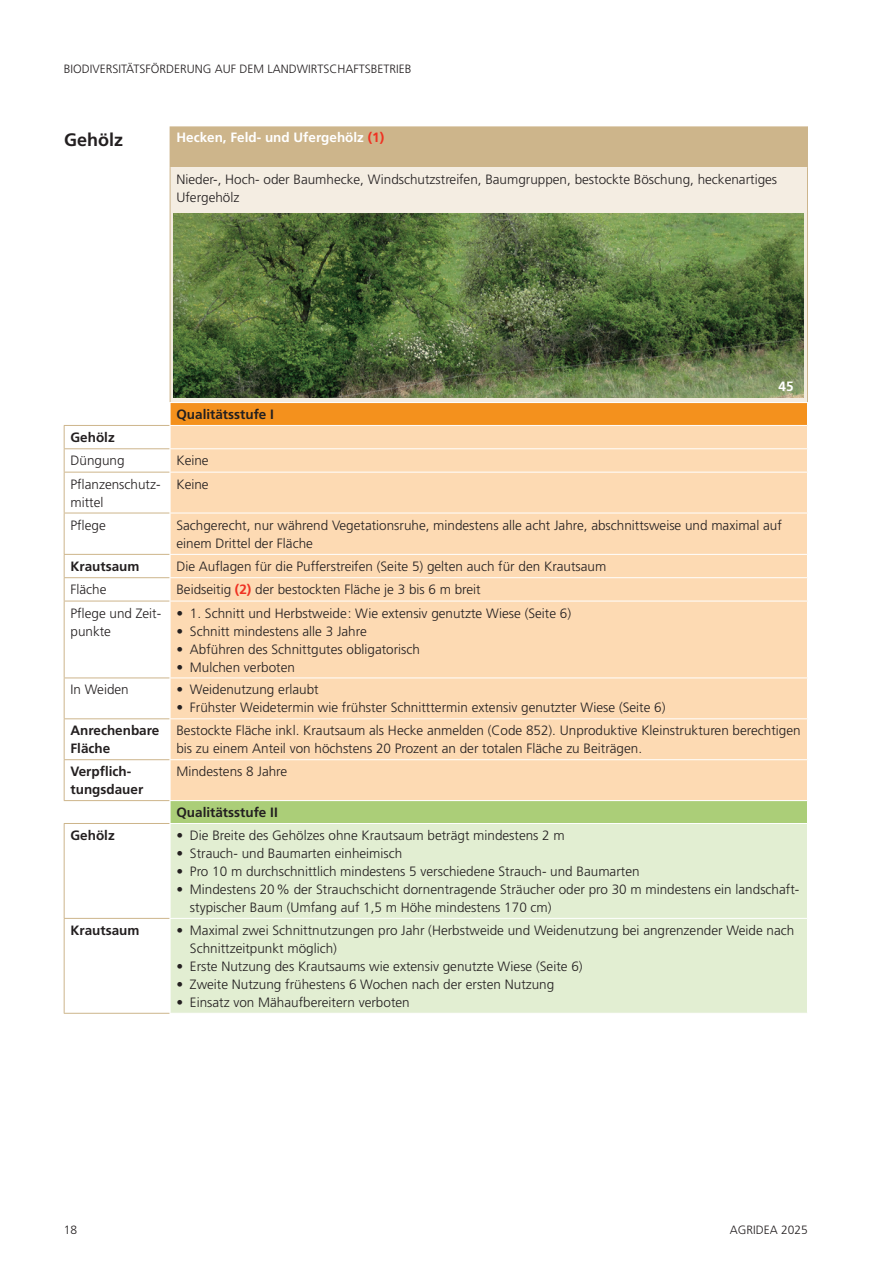
<style>
.page{position:relative;width:893px;height:1263px;background:#fff}
.page>*{position:absolute;margin:0;border:0;box-sizing:border-box;transform-origin:0 0}
.Überschrift_2_nach_1_2{font:700 18px "Frutiger LT Pro";color:#231f20}
.Standard_Grundschrift{font:300 13.5px/18px "Frutiger LT Pro";color:#231f20}
.Überschrift_3_nach_1_2{font:700 13.5px/18px "Frutiger LT Pro";color:#231f20}
.Standard_Grundschrift-2{font:700 13.5px "Frutiger LT Pro";color:#fff}
.t1{font:300 12px "Frutiger LT Pro";color:#231f20}
.s1{color:#ef3122}
.s2{font-weight:700;color:#ef3122}
</style>
<div class="page">
<div style="left:170px;top:126px;width:637px;height:41px;background:#cdb58b"></div>
<div style="left:170px;top:167px;width:637px;height:236px;background:#f4ede2"></div>
<div style="left:170px;top:403px;width:637px;height:22px;background:#f4911d"></div>
<svg style="left:64px;top:449px;width:106px;height:564px"></svg>
<div style="left:171px;top:426px;width:636px;height:374px;background:#fddab3"></div>
<div style="left:170px;top:801px;width:637px;height:22px;background:#abce78"></div>
<div style="left:171px;top:824px;width:636px;height:189px;background:#e2eed2"></div>
<hr style="left:807px;top:126px;width:1px;height:41px;background:#cdb58b">
<hr style="left:170px;top:167px;width:1px;height:235px;background:#cdb58b">
<hr style="left:807px;top:167px;width:1px;height:235px;background:#cdb58b">
<hr style="left:64px;top:425px;width:106px;height:1px;background:#cdb58b">
<hr style="left:64px;top:448px;width:106px;height:1px;background:#cdb58b">
<svg style="left:64px;top:426px;width:1px;height:46px"></svg>
<hr style="left:64px;top:472px;width:106px;height:1px;background:#cdb58b">
<hr style="left:64px;top:472px;width:1px;height:41px;background:#cdb58b">
<hr style="left:64px;top:513px;width:106px;height:1px;background:#cdb58b">
<hr style="left:64px;top:513px;width:1px;height:41px;background:#cdb58b">
<hr style="left:64px;top:554px;width:106px;height:1px;background:#cdb58b">
<hr style="left:64px;top:577px;width:106px;height:1px;background:#cdb58b">
<svg style="left:64px;top:555px;width:1px;height:46px"></svg>
<hr style="left:64px;top:601px;width:106px;height:1px;background:#cdb58b">
<hr style="left:64px;top:601px;width:1px;height:76px;background:#cdb58b">
<hr style="left:64px;top:677px;width:106px;height:1px;background:#cdb58b">
<hr style="left:64px;top:678px;width:1px;height:40px;background:#cdb58b">
<hr style="left:64px;top:718px;width:106px;height:1px;background:#cdb58b">
<hr style="left:64px;top:719px;width:1px;height:40px;background:#cdb58b">
<hr style="left:64px;top:759px;width:106px;height:1px;background:#cdb58b">
<hr style="left:64px;top:760px;width:1px;height:40px;background:#cdb58b">
<hr style="left:64px;top:800px;width:106px;height:1px;background:#cdb58b">
<hr style="left:64px;top:823px;width:106px;height:1px;background:#cdb58b">
<hr style="left:64px;top:824px;width:1px;height:94px;background:#cdb58b">
<hr style="left:64px;top:918px;width:106px;height:1px;background:#cdb58b">
<hr style="left:64px;top:919px;width:1px;height:94px;background:#cdb58b">
<hr style="left:64px;top:1013px;width:106px;height:1px;background:#cdb58b">
<hr style="left:170px;top:402px;width:638px;height:1px;background:#fff">
<hr style="left:170px;top:448px;width:638px;height:1px;background:#fff">
<svg style="left:170px;top:403px;width:1px;height:69px"></svg>
<hr style="left:170px;top:472px;width:638px;height:1px;background:#fff">
<hr style="left:170px;top:513px;width:638px;height:1px;background:#fff">
<hr style="left:170px;top:554px;width:638px;height:1px;background:#fff">
<hr style="left:170px;top:577px;width:638px;height:1px;background:#fff">
<svg style="left:170px;top:555px;width:1px;height:46px"></svg>
<hr style="left:170px;top:601px;width:638px;height:1px;background:#fff">
<hr style="left:170px;top:677px;width:638px;height:1px;background:#fff">
<hr style="left:170px;top:718px;width:638px;height:1px;background:#fff">
<hr style="left:170px;top:759px;width:638px;height:1px;background:#fff">
<svg style="left:170px;top:801px;width:1px;height:22px"></svg>
<hr style="left:170px;top:918px;width:638px;height:1px;background:#fff">
<img style="left:174px;top:214px;width:630px;height:184px">
<p class="t1" style="left:64px;top:62px;width:349px">BIODIVERSITÄTSFÖRDERUNG AUF DEM LANDWIRTSCHAFTSBETRIEB</p>
<p class="Überschrift_2_nach_1_2" style="left:64px;top:129px;width:61px">Gehölz</p>
<p class="Standard_Grundschrift-2" style="left:176px;top:130px;width:209px">Hecken, Feld- und Ufergehölz <span class="s1">(1)</span></p>
<p class="Standard_Grundschrift" style="left:176px;top:170px;width:602px">Nieder-, Hoch- oder Baumhecke, Windschutzstreifen, Baumgruppen, bestockte Böschung, heckenartiges<br>Ufergehölz</p>
<p class="Überschrift_3_nach_1_2" style="left:176px;top:405px;width:99px">Qualitätsstufe I</p>
<p class="Standard_Grundschrift-2" style="left:779px;top:378px;width:17px">45</p>
<p class="Überschrift_3_nach_1_2" style="left:71px;top:428px;width:46px">Gehölz</p>
<p class="Standard_Grundschrift" style="left:71px;top:452px;width:56px">Düngung</p>
<p class="Standard_Grundschrift" style="left:176px;top:452px;width:34px">Keine</p>
<p class="Standard_Grundschrift" style="left:71px;top:475px;width:92px">Pflanzenschutz&shy;mittel</p>
<p class="Standard_Grundschrift" style="left:176px;top:475px;width:34px">Keine</p>
<p class="Standard_Grundschrift" style="left:71px;top:516px;width:37px">Pflege</p>
<p class="Standard_Grundschrift" style="left:176px;top:516px;width:607px">Sachgerecht, nur während Vegetationsruhe, mindestens alle acht Jahre, abschnittsweise und maximal auf einem Drittel der Fläche</p>
<p class="Überschrift_3_nach_1_2" style="left:71px;top:557px;width:71px">Krautsaum</p>
<p class="Standard_Grundschrift" style="left:176px;top:557px;width:431px">Die Auflagen für die Pufferstreifen (Seite 5) gelten auch für den Krautsaum</p>
<p class="Standard_Grundschrift" style="left:71px;top:581px;width:37px">Fläche</p>
<p class="Standard_Grundschrift" style="left:176px;top:581px;width:306px">Beidseitig <span class="s2">(2)</span> der bestockten Fläche je 3 bis 6 m breit</p>
<p class="Standard_Grundschrift" style="left:71px;top:604px;width:92px">Pflege und Zeit&shy;punkte</p>
<p class="Standard_Grundschrift" style="left:176px;top:604px;width:396px">• 1. Schnitt und Herbstweide: Wie extensiv genutzte Wiese (Seite 6)</p>
<p class="Standard_Grundschrift" style="left:176px;top:622px;width:192px">• Schnitt mindestens alle 3 Jahre</p>
<p class="Standard_Grundschrift" style="left:176px;top:640px;width:245px">• Abführen des Schnittgutes obligatorisch</p>
<p class="Standard_Grundschrift" style="left:176px;top:658px;width:120px">• Mulchen verboten</p>
<p class="Standard_Grundschrift" style="left:71px;top:681px;width:60px">In Weiden</p>
<p class="Standard_Grundschrift" style="left:176px;top:681px;width:144px">• Weidenutzung erlaubt</p>
<p class="Standard_Grundschrift" style="left:176px;top:699px;width:491px">• Frühster Weidetermin wie frühster Schnitttermin extensiv genutzter Wiese (Seite 6)</p>
<p class="Überschrift_3_nach_1_2" style="left:71px;top:722px;width:90px">Anrechenbare<br>Fläche</p>
<p class="Standard_Grundschrift" style="left:176px;top:722px;width:626px">Bestockte Fläche inkl. Krautsaum als Hecke anmelden (Code 852). Unproduktive Kleinstrukturen berechtigen bis zu einem Anteil von höchstens 20 Prozent an der totalen Fläche zu Beiträgen.</p>
<p class="Überschrift_3_nach_1_2" style="left:71px;top:762px;width:74px">Verpflich&shy;tungsdauer</p>
<p class="Standard_Grundschrift" style="left:176px;top:763px;width:112px">Mindestens 8 Jahre</p>
<p class="Überschrift_3_nach_1_2" style="left:176px;top:803px;width:103px">Qualitätsstufe II</p>
<p class="Überschrift_3_nach_1_2" style="left:71px;top:826px;width:46px">Gehölz</p>
<p class="Standard_Grundschrift" style="left:176px;top:826px;width:390px">• Die Breite des Gehölzes ohne Krautsaum beträgt mindestens 2 m</p>
<p class="Standard_Grundschrift" style="left:176px;top:844px;width:227px">• Strauch- und Baumarten einheimisch</p>
<p class="Standard_Grundschrift" style="left:176px;top:862px;width:465px">• Pro 10 m durchschnittlich mindestens 5 verschiedene Strauch- und Baumarten</p>
<p class="Standard_Grundschrift" style="left:190px;top:880px;width:611px;text-indent:-14px">• Mindestens 20% der Strauchschicht dornentragende Sträucher oder pro 30 m mindestens ein landschaft&shy;stypischer Baum (Umfang auf 1,5 m Höhe mindestens 170 cm)</p>
<p class="Überschrift_3_nach_1_2" style="left:71px;top:921px;width:71px">Krautsaum</p>
<p class="Standard_Grundschrift" style="left:190px;top:921px;width:606px;text-indent:-14px">• Maximal zwei Schnittnutzungen pro Jahr (Herbstweide und Weidenutzung bei angrenzender Weide nach<br>Schnittzeitpunkt möglich)</p>
<p class="Standard_Grundschrift" style="left:176px;top:957px;width:408px">• Erste Nutzung des Krautsaums wie extensiv genutzte Wiese (Seite 6)</p>
<p class="Standard_Grundschrift" style="left:176px;top:975px;width:379px">• Zweite Nutzung frühestens 6 Wochen nach der ersten Nutzung</p>
<p class="Standard_Grundschrift" style="left:176px;top:993px;width:235px">• Einsatz von Mähaufbereitern verboten</p>
<p class="t1" style="left:64px;top:1222px;width:15px">18</p>
<p class="t1" style="left:730px;top:1222px;width:80px">AGRIDEA 2025</p>
</div>
